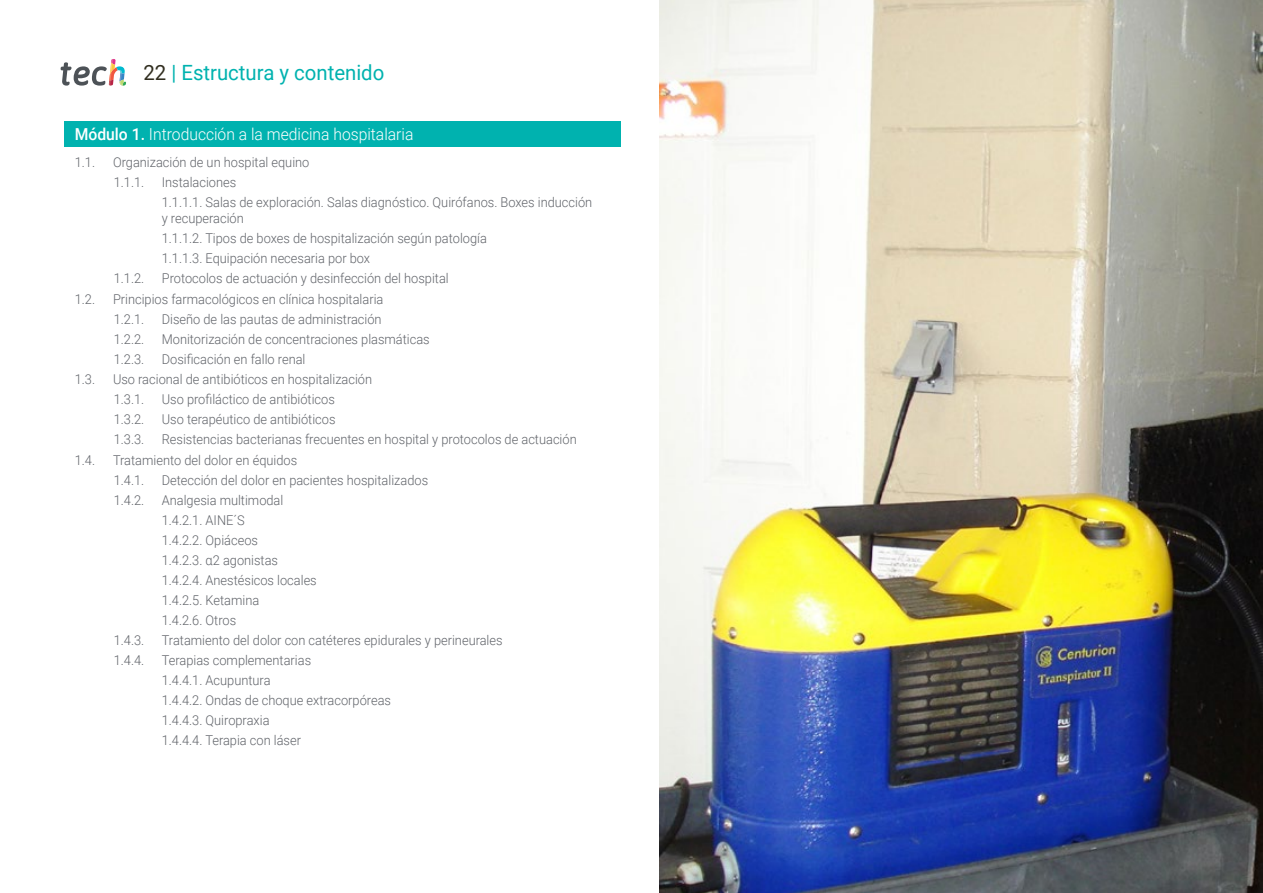
<style>
.page{position:relative;width:1263px;height:893px;background:#fff}
.page>*{position:absolute;margin:0;border:0;box-sizing:border-box;transform-origin:0 0}
.t1{font:21px "Roboto";color:#00b2af}
.t2{font:300 16.5px "Roboto";color:#fff;scale:.95 1}
.t3{font:300 13.5px/20px "Roboto";color:#61646a;scale:.95 1}
.s1{color:#312e20}
.s2{font-weight:500}
</style>
<div class="page">
<div style="left:64px;top:121px;width:557px;height:25px;background:#00b2af"></div>
<svg style="left:61px;top:59px;width:65px;height:27px"></svg>
<img style="left:659px;top:0;width:604px;height:893px">
<h1 class="t1" style="left:144px;top:57px;width:242px"><span class="s1">22</span> | Estructura y contenido</h1>
<p class="t2" style="left:75px;top:123px;width:358px"><span class="s2">Módulo 1.</span> Introducción a la medicina hospitalaria</p>
<p class="t3" style="left:75px;top:152px;width:23px">1.1.</p>
<p class="t3" style="left:113px;top:152px;width:208px">Organización de un hospital equino<br>1.1.1.</p>
<p class="t3" style="left:162px;top:172px;width:455px">Instalaciones<br>1.1.1.1. Salas de exploración. Salas diagnóstico. Quirófanos. Boxes inducción</p>
<p class="t3" style="left:162px;top:208px;width:344px">y recuperación<br>1.1.1.2. Tipos de boxes de hospitalización según patología<br>1.1.1.3. Equipación necesaria por box</p>
<p class="t3" style="left:114px;top:268px;width:34px">1.1.2.</p>
<p class="t3" style="left:162px;top:268px;width:304px">Protocolos de actuación y desinfección del hospital</p>
<p class="t3" style="left:75px;top:288px;width:23px">1.2.</p>
<p class="t3" style="left:113px;top:288px;width:286px">Principios farmacológicos en clínica hospitalaria<br>1.2.1.</p>
<p class="t3" style="left:162px;top:308px;width:233px">Diseño de las pautas de administración</p>
<p class="t3" style="left:114px;top:328px;width:34px">1.2.2.</p>
<p class="t3" style="left:162px;top:328px;width:284px">Monitorización de concentraciones plasmáticas</p>
<p class="t3" style="left:114px;top:348px;width:34px">1.2.3.</p>
<p class="t3" style="left:162px;top:348px;width:153px">Dosificación en fallo renal</p>
<p class="t3" style="left:75px;top:369px;width:23px">1.3.</p>
<p class="t3" style="left:113px;top:369px;width:274px">Uso racional de antibióticos en hospitalización<br>1.3.1.</p>
<p class="t3" style="left:162px;top:389px;width:184px">Uso profiláctico de antibióticos</p>
<p class="t3" style="left:114px;top:409px;width:34px">1.3.2.</p>
<p class="t3" style="left:162px;top:409px;width:184px">Uso terapéutico de antibióticos</p>
<p class="t3" style="left:114px;top:429px;width:34px">1.3.3.</p>
<p class="t3" style="left:162px;top:429px;width:438px">Resistencias bacterianas frecuentes en hospital y protocolos de actuación</p>
<p class="t3" style="left:75px;top:450px;width:23px">1.4.</p>
<p class="t3" style="left:113px;top:450px;width:195px">Tratamiento del dolor en équidos<br>1.4.1.</p>
<p class="t3" style="left:162px;top:470px;width:282px">Detección del dolor en pacientes hospitalizados</p>
<p class="t3" style="left:114px;top:490px;width:34px">1.4.2.</p>
<p class="t3" style="left:162px;top:490px;width:165px">Analgesia multimodal<br>1.4.2.1. AINE´S<br>1.4.2.2. Opiáceos<br>1.4.2.3. α2 agonistas<br>1.4.2.4. Anestésicos locales<br>1.4.2.5. Ketamina<br>1.4.2.6. Otros</p>
<p class="t3" style="left:114px;top:630px;width:34px">1.4.3.</p>
<p class="t3" style="left:162px;top:630px;width:360px">Tratamiento del dolor con catéteres epidurales y perineurales</p>
<p class="t3" style="left:114px;top:650px;width:34px">1.4.4.</p>
<p class="t3" style="left:162px;top:650px;width:243px">Terapias complementarias<br>1.4.4.1. Acupuntura<br>1.4.4.2. Ondas de choque extracorpóreas<br>1.4.4.3. Quiropraxia<br>1.4.4.4. Terapia con láser</p>
</div>
